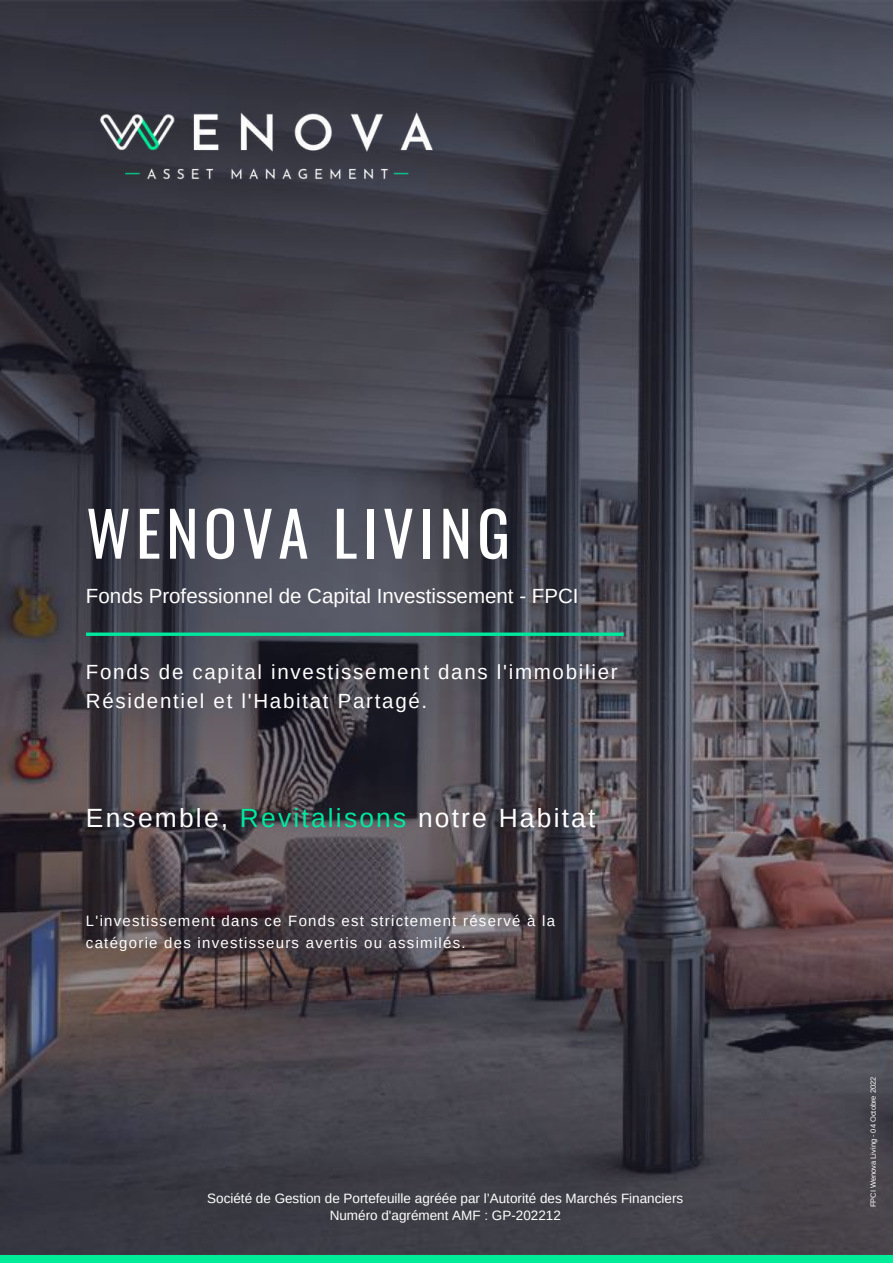
<style>
.page{position:relative;width:893px;height:1264px;background:#fff}
.page>*{position:absolute;margin:0;border:0;box-sizing:border-box;transform-origin:0 0}
.t1{font:61.5px "Oswald";letter-spacing:.085em;color:#fff}
.t2{font:26.4px "Arimo";letter-spacing:.085em;color:#fff}
.t3{font:20.55px/29.7px "Arimo";letter-spacing:.085em;color:#fff}
.t4{font:20.55px "Arimo";color:#fff}
.t5{font:15px/21.3px "Arimo";letter-spacing:.085em;color:#fff}
.t6{font:13.5px/16.8px "Arimo";color:#fff;text-align:center}
.t7{font:7.5px "Arimo";color:#fff}
.s1{color:#00e89d}
</style>
<div class="page">
<img style="left:0;top:0;width:892px;height:1254px">
<svg style="left:86px;top:632px;width:537px;height:4px;background:#0bcf91"></svg>
<div style="left:0;top:1255px;width:892px;height:7px;background:#01ec98"></div>
<img style="left:91px;top:89px;width:344px;height:109px">
<h1 class="t1" style="left:86px;top:485px;width:425px">WENOVA LIVING</h1>
<h3 class="t4" style="left:86px;top:584px;width:494px">Fonds Professionnel de Capital Investissement - FPCI</h3>
<h3 class="t3" style="left:86px;top:656px;width:533px">Fonds de capital investissement dans l'immobilier<br>Résidentiel et l'Habitat Partagé.</h3>
<h2 class="t2" style="left:86px;top:803px;width:511px">Ensemble, <span class="s1">Revitalisons</span> notre Habitat</h2>
<p class="t5" style="left:86px;top:910px;width:470px">L'investissement dans ce Fonds est strictement réservé à la catégorie des investisseurs avertis ou assimilés.</p>
<p class="t6" style="left:207px;top:1189px;width:477px">Société de Gestion de Portefeuille agréée par l’Autorité des Marchés Financiers<br>Numéro d'agrément AMF : GP-202212</p>
<p class="t7" style="left:868px;top:1207px;width:132px;rotate:-90deg">FPCI Wenova Living - 04 Octobre 2022</p>
</div>
